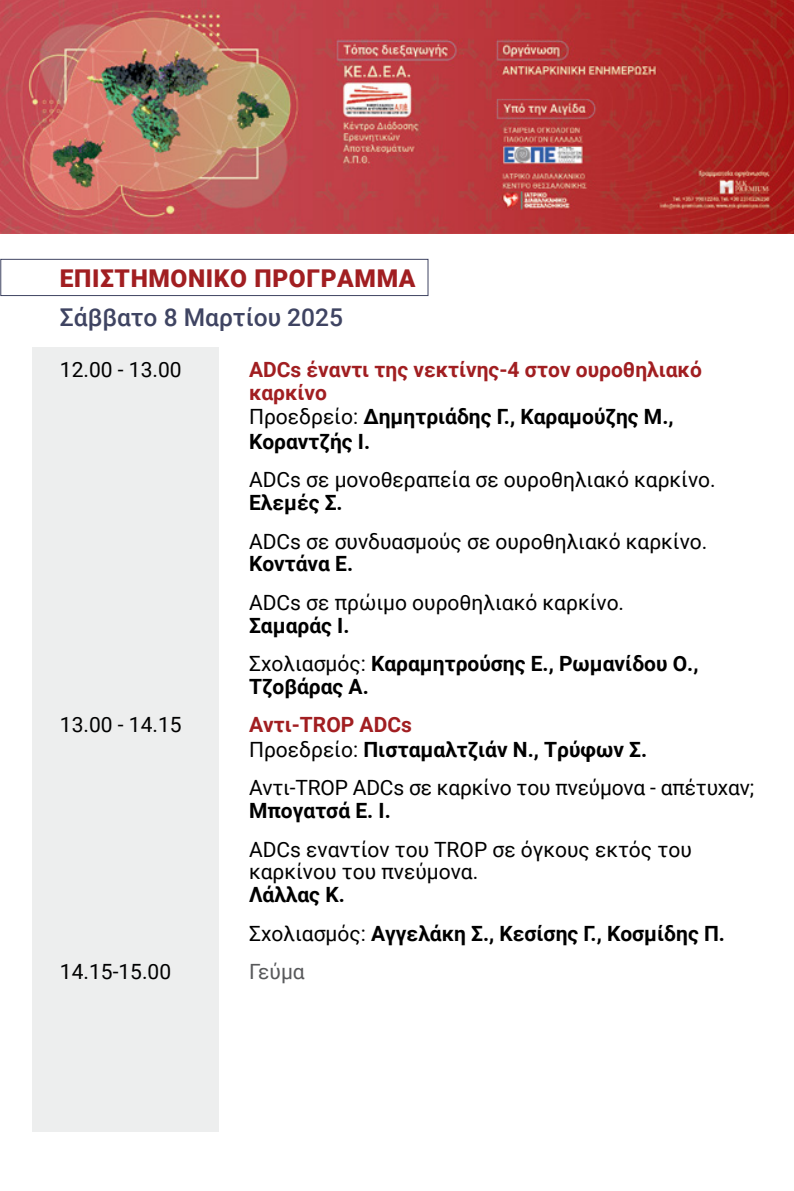
<style>
.page{position:relative;width:794px;height:1191px;background:#fff}
.page>*{position:absolute;margin:0;border:0;box-sizing:border-box;transform-origin:0 0}
.t1{font:900 24.5px "Roboto";letter-spacing:.025em;color:#a11e21}
.t2{font:500 24.5px "Roboto";color:#3f4462}
.t3{font:21px/22.8px "Roboto";color:#000}
.t4{font:700 21px/38.5px "Roboto";color:#000}
.t5{font:700 21px/24px "Roboto";color:#a11e21}
.t6{font:21px "Roboto";color:#58595b}
.s1{font-weight:400;color:#000}
.s2{color:#000}
.s3{font-weight:400}
.s4{color:#a11e21}
</style>
<div class="page">
<img style="left:0;top:0;width:794px;height:233px">
<div style="left:0;top:259px;width:428px;height:37px;border:1px solid #3f4462"></div>
<div style="left:32px;top:347px;width:186px;height:784px;background:#edeeee"></div>
<p class="t1" style="left:60px;top:261px;width:357px">ΕΠΙΣΤΗΜΟΝΙΚΟ ΠΡΟΓΡΑΜΜΑ</p>
<p class="t2" style="left:60px;top:300px;width:284px">Σάββατο 8 Μαρτίου 2025</p>
<p class="t3" style="left:60px;top:357px;width:123px">12.00 - 13.00</p>
<p class="t5" style="left:249px;top:357px;width:454px">ΑDCs έναντι της νεκτίνης-4 στον ουροθηλιακό καρκίνο<br><span class="s1">Προεδρείο:</span> <span class="s2">Δημητριάδης Γ., Καραμούζης Μ.,<br>Κοραντζής Ι.</span></p>
<p class="t3" style="left:249px;top:467px;width:468px">ΑDCs σε μονοθεραπεία σε ουροθηλιακό καρκίνο.</p>
<p class="t4" style="left:249px;top:482px;width:95px">Ελεμές Σ.</p>
<p class="t3" style="left:249px;top:529px;width:460px">ΑDCs σε συνδυασμούς σε ουροθηλιακό καρκίνο.</p>
<p class="t4" style="left:249px;top:544px;width:106px">Κοντάνα Ε.</p>
<p class="t3" style="left:249px;top:590px;width:376px">ΑDCs σε πρώιμο ουροθηλιακό καρκίνο.</p>
<p class="t4" style="left:249px;top:605px;width:451px">Σαμαράς Ι.<br><span class="s3">Σχολιασμός:</span> Καραμητρούσης Ε., Ρωμανίδου Ο.,</p>
<p class="t4" style="left:249px;top:666px;width:121px">Τζοβάρας Α.</p>
<p class="t3" style="left:60px;top:712px;width:123px">13.00 - 14.15</p>
<p class="t4" style="left:249px;top:712px;width:400px;line-height:24.5px"><span class="s4">Αντι-ΤROP ADCs<br></span><span class="s3">Προεδρείο:</span> Πισταμαλτζιάν Ν., Τρύφων Σ.</p>
<p class="t3" style="left:249px;top:775px;width:506px">Αντι-TROP ADCs σε καρκίνο του πνεύμονα - απέτυχαν;</p>
<p class="t4" style="left:249px;top:790px;width:143px">Μπογατσά Ε. Ι.</p>
<p class="t3" style="left:249px;top:837px;width:444px">ΑDCs εναντίον του TROP σε όγκους εκτός του καρκίνου του πνεύμονα.</p>
<p class="t4" style="left:249px;top:874px;width:477px">Λάλλας Κ.<br><span class="s3">Σχολιασμός:</span> Αγγελάκη Σ., Κεσίσης Γ., Κοσμίδης Π.</p>
<p class="t3" style="left:60px;top:959px;width:113px">14.15-15.00</p>
<p class="t6" style="left:249px;top:957px;width:57px">Γεύμα</p>
</div>
